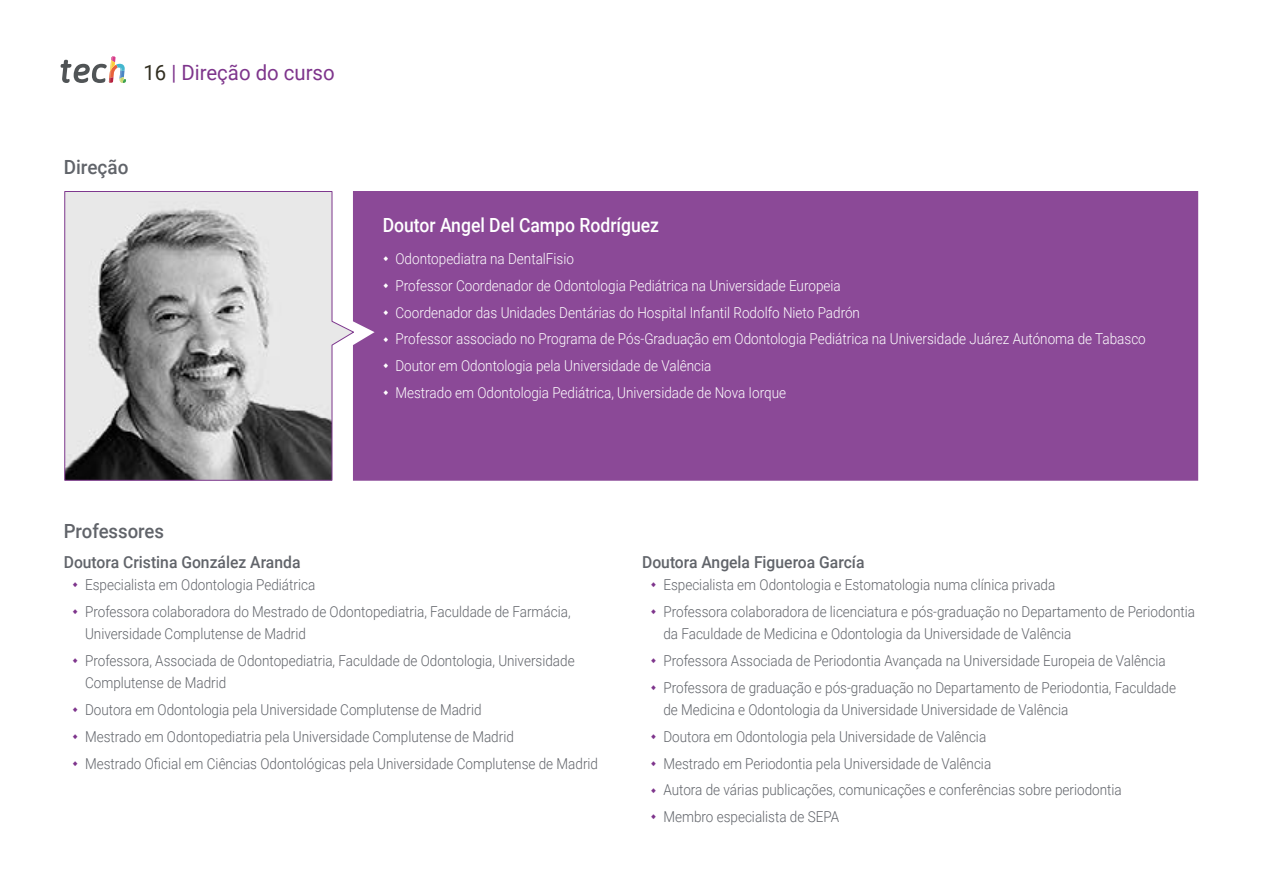
<style>
.page{position:relative;width:1263px;height:893px;background:#fff}
.page>*{position:absolute;margin:0;border:0;box-sizing:border-box;transform-origin:0 0}
.t1{font:21px "Roboto";color:#7e358c}
.t2{font:500 19.5px "Roboto";color:#fff;scale:.9 1}
.t3{font:500 19.5px "Roboto";color:#61646a;scale:.95 1}
.t4{font:500 19.5px "Roboto";color:#61646a}
.t5{font:500 16.5px "Roboto";color:#61646a;scale:.95 1}
.t6{font:300 15px/26.7px "Roboto";color:#61646a;scale:.9 1}
.t7{font:300 15px/26.7px "Roboto";color:#fff;scale:.9 1}
.s1{color:#312e20}
</style>
<div class="page">
<svg style="left:61px;top:56px;width:65px;height:27px"></svg>
<svg style="left:64px;top:191px;width:289px;height:290px;background:#acabac"></svg>
<div style="left:353px;top:191px;width:845px;height:290px;background:#8b4997"></div>
<svg style="left:384px;top:256px;width:4px;height:5px"></svg>
<svg style="left:384px;top:283px;width:4px;height:5px"></svg>
<svg style="left:384px;top:310px;width:4px;height:5px"></svg>
<svg style="left:384px;top:337px;width:4px;height:5px"></svg>
<svg style="left:384px;top:363px;width:4px;height:6px"></svg>
<svg style="left:384px;top:390px;width:4px;height:5px"></svg>
<h1 class="t1" style="left:144px;top:57px;width:193px"><span class="s1">16</span> | Direção do curso</h1>
<h2 class="t4" style="left:64px;top:154px;width:66px">Direção</h2>
<h2 class="t3" style="left:64px;top:517px;width:107px">Professores</h2>
<h2 class="t2" style="left:383px;top:212px;width:309px">Doutor Angel Del Campo Rodríguez</h2>
<p class="t7" style="left:395px;top:245px;width:835px">Odontopediatra na DentalFisio<br>Professor Coordenador de Odontologia Pediátrica na Universidade Europeia<br>Coordenador das Unidades Dentárias do Hospital Infantil Rodolfo Nieto Padrón<br>Professor associado no Programa de Pós-Graduação em Odontologia Pediátrica na Universidade Juárez Autónoma de Tabasco Doutor em Odontologia pela Universidade de Valência<br>Mestrado em Odontologia Pediátrica, Universidade de Nova Iorque</p>
<p class="t5" style="left:64px;top:550px;width:251px">Doutora Cristina González Aranda</p>
<p class="t6" style="left:85px;top:571px;width:541px">Especialista em Odontologia Pediátrica<br>Professora colaboradora do Mestrado de Odontopediatria, Faculdade de Farmácia,</p>
<p class="t6" style="left:85px;top:620px;width:545px">Universidade Complutense de Madrid<br>Professora, Associada de Odontopediatria, Faculdade de Odontologia, Universidade</p>
<p class="t6" style="left:85px;top:669px;width:571px">Complutense de Madrid<br>Doutora em Odontologia pela Universidade Complutense de Madrid<br>Mestrado em Odontopediatria pela Universidade Complutense de Madrid<br>Mestrado Oficial em Ciências Odontológicas pela Universidade Complutense de Madrid</p>
<p class="t5" style="left:642px;top:550px;width:236px">Doutora Angela Figueroa García</p>
<p class="t6" style="left:663px;top:571px;width:592px">Especialista em Odontologia e Estomatologia numa clínica privada<br>Professora colaboradora de licenciatura e pós-graduação no Departamento de Periodontia</p>
<p class="t6" style="left:663px;top:620px;width:571px">da Faculdade de Medicina e Odontologia da Universidade de Valência<br>Professora Associada de Periodontia Avançada na Universidade Europeia de Valência<br>Professora de graduação e pós-graduação no Departamento de Periodontia, Faculdade</p>
<p class="t6" style="left:663px;top:696px;width:511px">de Medicina e Odontologia da Universidade Universidade de Valência<br>Doutora em Odontologia pela Universidade de Valência<br>Mestrado em Periodontia pela Universidade de Valência<br>Autora de várias publicações, comunicações e conferências sobre periodontia Membro especialista de SEPA</p>
</div>
